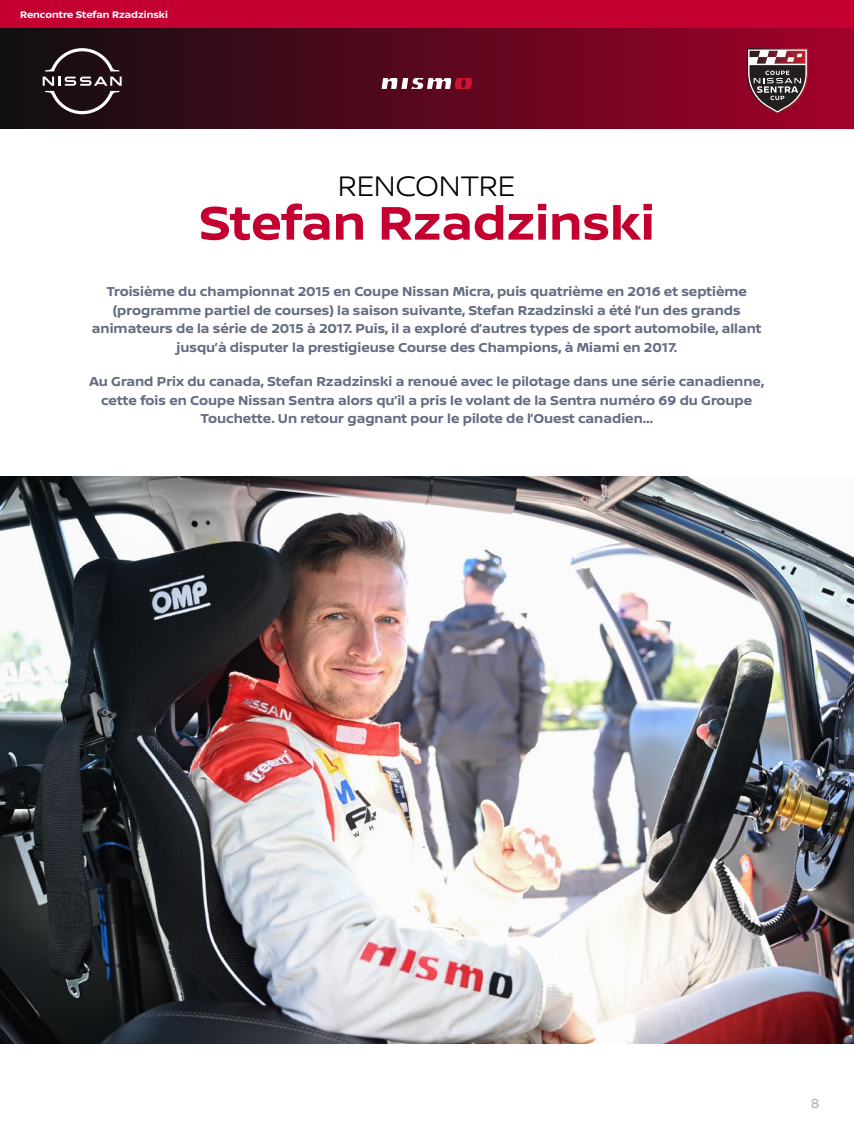
<style>
.page{position:relative;width:854px;height:1139px;background:#fff}
.page>*{position:absolute;margin:0;border:0;box-sizing:border-box;transform-origin:0 0}
.S-titre_rouge{font:700 50px "Nissan Brand";color:#c3002f}
.Titre{font:300 30px "Nissan Brand";letter-spacing:-.005em;color:#000}
.t1{font:13.88px "Nissan Brand";color:#a9adb9}
.Texte_intro{font:700 13.75px/18.8px "Nissan Brand";color:#656c82;text-align:center}
.Ancre_de_texte__debu{font:700 10.12px "Nissan Brand";color:#fff}
</style>
<div class="page">
<div style="left:0;top:27px;width:853px;height:101px;background:linear-gradient(to right,#0f1011,#a4002a)"></div>
<div style="left:0;top:0;width:853px;height:27px;background:#c3002f"></div>
<img style="left:0;top:476px;width:853px;height:566px">
<svg style="left:45px;top:48px;width:74px;height:23px;background:#3f3237"></svg>
<svg style="left:43px;top:77px;width:79px;height:37px;background:#493d41"></svg>
<svg style="left:746px;top:48px;width:61px;height:66px;background:#784c56"></svg>
<svg style="left:381px;top:78px;width:91px;height:11px"></svg>
<p class="Ancre_de_texte__debu" style="left:20px;top:7px;width:149px">Rencontre Stefan Rzadzinski</p>
<p class="Titre" style="left:338px;top:164px;width:179px">RENCONTRE</p>
<p class="S-titre_rouge" style="left:199px;top:187px;width:457px">Stefan Rzadzinski</p>
<p class="Texte_intro" style="left:92px;top:281px;width:671px">Troisième du championnat 2015 en Coupe Nissan Micra, puis quatrième en 2016 et septième (programme partiel de courses) la saison suivante, Stefan Rzadzinski a été l’un des grands animateurs de la série de 2015 à 2017. Puis, il a exploré d’autres types de sport automobile, allant jusqu’à disputer la prestigieuse Course des Champions, à Miami en 2017.</p>
<p class="Texte_intro" style="left:89px;top:371px;width:676px">Au Grand Prix du canada, Stefan Rzadzinski a renoué avec le pilotage dans une série canadienne, cette fois en Coupe Nissan Sentra alors qu’il a pris le volant de la Sentra numéro 69 du Groupe<br>Touchette. Un retour gagnant pour le pilote de l’Ouest canadien…</p>
<p class="t1" style="left:810px;top:1092px;width:10px">8</p>
</div>
